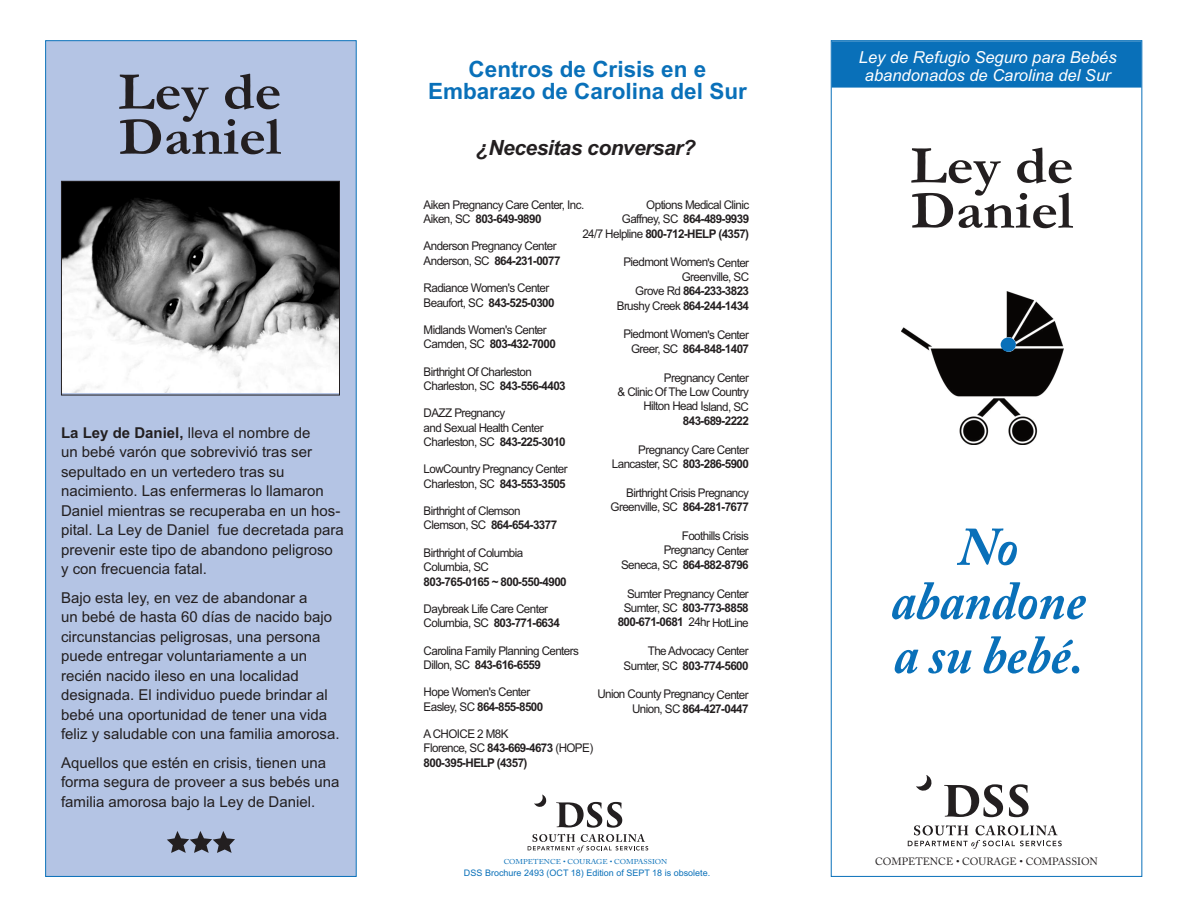
<style>
.page{position:relative;width:1188px;height:918px;background:#fff}
.page>*{position:absolute;margin:0;border:0;box-sizing:border-box;transform-origin:0 0}
.t1{font:700 54px/45px "Garamond";color:#231f20;scale:1.06 1}
.t2{font:italic 700 54px/54.2px "Adobe Caslon Pro";color:#0970b9;text-align:center;scale:.96 1}
.t3{font:700 22.5px/21.6px "Arial";color:#0970b9;text-align:center}
.t4{font:italic 700 21px "Arial";letter-spacing:-.025em;color:#231f20}
.t5{font:italic 16.5px/18px "Arial";color:#fff;text-align:center}
.t6{font:15px/19.5px "Arial";color:#231f20}
.t7{font:12px/14.4px "Arial";letter-spacing:-.05em;color:#231f20}
.t8{font:700 12px/14.4px "Arial";letter-spacing:-.05em;color:#231f20}
.t9{font:10.5px "Adobe Caslon Pro";color:#231f20}
.t10{font:9px "Arial";color:#0970b9}
.t11{font:7.05px "Adobe Caslon Pro";color:#0970b9;scale:1.09 1}
.s1{font-weight:700}
.s2{font-weight:400}
</style>
<div class="page">
<div style="left:46px;top:41px;width:310px;height:835px;background:#b4c4e4"></div>
<div style="left:832px;top:42px;width:309px;height:45px;background:#0970b9"></div>
<div style="left:832px;top:41px;width:309px;height:46px;border:1px solid #0970b9"></div>
<svg style="left:908px;top:825px;width:154px;height:24px"></svg>
<svg style="left:944px;top:784px;width:59px;height:33px"></svg>
<svg style="left:1009px;top:784px;width:20px;height:33px"></svg>
<svg style="left:916px;top:775px;width:16px;height:16px"></svg>
<img style="left:63px;top:183px;width:275px;height:210px">
<div style="left:61px;top:181px;width:279px;height:214px;border:1px solid #231f20"></div>
<svg style="left:167px;top:831px;width:68px;height:22px"></svg>
<img style="left:901px;top:292px;width:162px;height:152px">
<div style="left:1002px;top:337px;width:14px;height:15px;border:2px solid #fff;border-radius:50%"></div>
<div style="left:1001px;top:338px;width:15px;height:14px;background:#0970b9;border-radius:50%"></div>
<svg style="left:528px;top:834px;width:120px;height:19px"></svg>
<svg style="left:556px;top:802px;width:66px;height:26px"></svg>
<svg style="left:534px;top:795px;width:13px;height:12px"></svg>
<h1 class="t1" style="left:118px;top:68px;width:156px">Ley de<br>Daniel</h1>
<p class="t6" style="left:61px;top:423px;width:284px"><span class="s1">La Ley de Daniel,</span> lleva el nombre de<br>un bebé varón que sobrevivió tras ser sepultado en un vertedero tras su nacimiento. Las enfermeras lo llamaron Daniel mientras se recuperaba en un hos&shy;pital. La Ley de Daniel fue decretada para prevenir este tipo de abandono peligroso y con frecuencia fatal.</p>
<p class="t6" style="left:61px;top:588px;width:280px">Bajo esta ley, en vez de abandonar a<br>un bebé de hasta 60 días de nacido bajo circunstancias peligrosas, una persona puede entregar voluntariamente a un recién nacido ileso en una localidad designada. El individuo puede brindar al bebé una oportunidad de tener una vida feliz y saludable con una familia amorosa.</p>
<p class="t6" style="left:61px;top:753px;width:280px">Aquellos que estén en crisis, tienen una forma segura de proveer a sus bebés una familia amorosa bajo la Ley de Daniel.</p>
<h2 class="t3" style="left:428px;top:59px;width:320px">Centros de Crisis en e<br>Embarazo de Carolina del Sur</h2>
<h3 class="t4" style="left:476px;top:135px;width:221px">¿Necesitas conversar?</h3>
<p class="t7" style="left:424px;top:197px;width:162px">Aiken Pregnancy Care Center, Inc.<br>Aiken, SC <span class="s1">803-649-9890</span></p>
<p class="t7" style="left:424px;top:239px;width:138px">Anderson Pregnancy Center<br>Anderson, SC <span class="s1">864-231-0077</span></p>
<p class="t7" style="left:424px;top:281px;width:133px">Radiance Women's Center<br>Beaufort, SC <span class="s1">843-525-0300</span></p>
<p class="t7" style="left:424px;top:323px;width:134px">Midlands Women's Center<br>Camden, SC <span class="s1">803-432-7000</span></p>
<p class="t7" style="left:424px;top:364px;width:144px">Birthright Of Charleston<br>Charleston, SC <span class="s1">843-556-4403</span></p>
<p class="t7" style="left:424px;top:406px;width:144px">DAZZ Pregnancy<br>and Sexual Health Center<br>Charleston, SC <span class="s1">843-225-3010</span></p>
<p class="t7" style="left:424px;top:462px;width:146px">LowCountry Pregnancy Center<br>Charleston, SC <span class="s1">843-553-3505</span></p>
<p class="t7" style="left:424px;top:504px;width:135px">Birthright of Clemson<br>Clemson, SC <span class="s1">864-654-3377</span></p>
<p class="t7" style="left:424px;top:545px;width:101px">Birthright of Columbia<br>Columbia, SC</p>
<p class="t8" style="left:424px;top:574px;width:145px">803-765-0165 ~ 800-550-4900</p>
<p class="t7" style="left:424px;top:602px;width:138px">Daybreak Life Care Center<br>Columbia, SC <span class="s1">803-771-6634</span></p>
<p class="t7" style="left:424px;top:643px;width:157px">Carolina Family Planning Centers<br>Dillon, SC <span class="s1">843-616-6559</span></p>
<p class="t7" style="left:424px;top:685px;width:121px">Hope Women's Center<br>Easley, SC <span class="s1">864-855-8500</span></p>
<p class="t8" style="left:424px;top:727px;width:171px"><span class="s2">A CHOICE 2 M8K<br>Florence, SC</span> 843-669-4673 <span class="s2">(HOPE)<br></span>800-395-HELP (4357)</p>
<p class="t7" style="left:582px;top:198px;width:168px;text-align:right">Options Medical Clinic<br>Gaffney, SC <span class="s1">864-489-9939<br></span>24/7 Helpline <span class="s1">800-712-HELP (4357)</span></p>
<p class="t7" style="left:617px;top:255px;width:134px;text-align:right">Piedmont Women's Center<br>Greenville, SC<br>Grove Rd <span class="s1">864-233-3823<br></span>Brushy Creek <span class="s1">864-244-1434</span></p>
<p class="t7" style="left:623px;top:327px;width:127px;text-align:right">Piedmont Women's Center<br>Greer, SC <span class="s1">864-848-1407</span></p>
<p class="t7" style="left:618px;top:370px;width:133px;text-align:right">Pregnancy Center<br>&amp; Clinic Of The Low Country<br>Hilton Head Island, SC</p>
<p class="t8" style="left:683px;top:414px;width:68px">843-689-2222</p>
<p class="t7" style="left:612px;top:442px;width:138px;text-align:right">Pregnancy Care Center<br>Lancaster, SC <span class="s1">803-286-5900</span></p>
<p class="t7" style="left:611px;top:486px;width:140px;text-align:right">Birthright Crisis Pregnancy<br>Greenville, SC <span class="s1">864-281-7677</span></p>
<p class="t7" style="left:621px;top:529px;width:129px;text-align:right">Foothills Crisis<br>Pregnancy Center<br>Seneca, SC <span class="s1">864-882-8796</span></p>
<p class="t7" style="left:618px;top:586px;width:133px;text-align:right">Sumter Pregnancy Center<br>Sumter, SC <span class="s1">803-773-8858<br>800-671-0681</span> 24hr HotLine</p>
<p class="t7" style="left:624px;top:644px;width:127px;text-align:right">The Advocacy Center<br>Sumter, SC <span class="s1">803-774-5600</span></p>
<p class="t7" style="left:597px;top:687px;width:153px;text-align:right">Union County Pregnancy Center<br>Union, SC <span class="s1">864-427-0447</span></p>
<h3 class="t5" style="left:859px;top:48px;width:259px">Ley de Refugio Seguro para Bebés abandonados de Carolina del Sur</h3>
<h1 class="t1" style="left:910px;top:142px;width:156px">Ley de<br>Daniel</h1>
<h1 class="t2" style="left:891px;top:528px;width:204px">No abandone a su bebé.</h1>
<p class="t11" style="left:504px;top:859px;width:152px">COMPETENCE • COURAGE • COMPASSION</p>
<p class="t9" style="left:875px;top:858px;width:224px">COMPETENCE • COURAGE • COMPASSION</p>
<p class="t10" style="left:464px;top:868px;width:248px">DSS Brochure 2493 (OCT 18) Edition of SEPT 18 is obsolete.</p>
</div>
